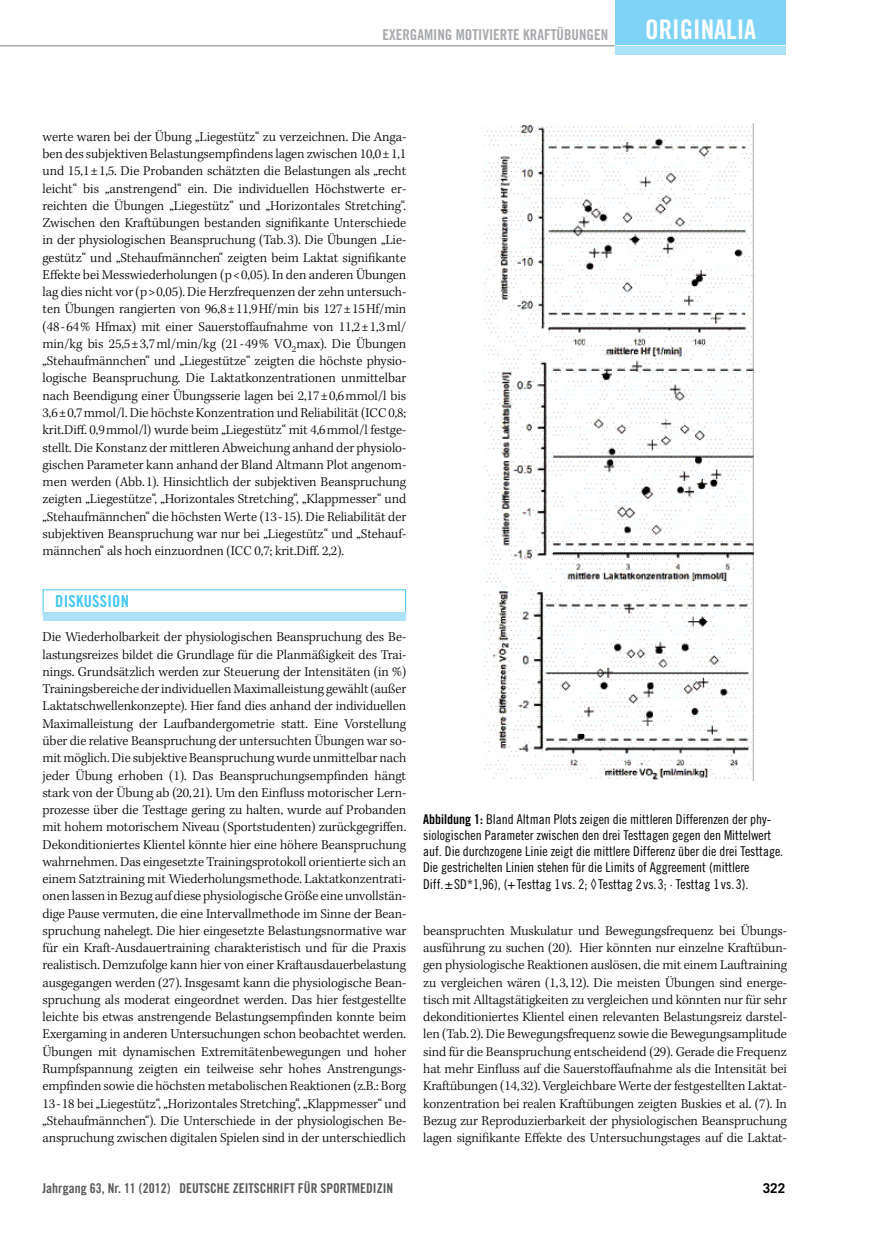
<style>
.page{position:relative;width:872px;height:1234px;background:#fff}
.page>*{position:absolute;margin:0;border:0;box-sizing:border-box;transform-origin:0 0}
.t1{font:27px "Trade Gothic LT Std Bd Cn 20";color:#fff}
.t2{font:16.5px "Trade Gothic LT Std Bd Cn 20";letter-spacing:.015em;color:#44c8f5}
.t3{font:15px "Trade Gothic LT Std Bd Cn 20";color:#a7a9ac}
.t4{font:300 13.8px/17.2px "Kepler Std";letter-spacing:-.01em;color:#000;text-align:justify}
.t5{font:13.5px/16.2px "Trade Gothic LT Std Cn 18";color:#000}
.t6{font:13.5px "Trade Gothic LT Std Bd Cn 20";color:#58595b}
.t7{font:700 13.5px "Trade Gothic LT Std";color:#000}
.s1{font-family:"Trade Gothic LT Std Bd Cn 20"}
</style>
<div class="page">
<div style="left:615px;top:0;width:171px;height:49px;background:#7ed3f7"></div>
<hr style="left:615px;top:45px;width:172px;height:2px;background:#fff">
<hr style="left:0;top:45px;width:614px;height:1px;background:#a7a9ac">
<div style="left:615px;top:47px;width:171px;height:8px;background:#abe1fa"></div>
<img style="left:484px;top:124px;width:270px;height:656px">
<div style="left:43px;top:611px;width:363px;height:9px;background:#abe1fa"></div>
<p class="t3" style="left:382px;top:25px;width:227px">EXERGAMING MOTIVIERTE KRAFTÜBUNGEN</p>
<h1 class="t1" style="left:645px;top:13px;width:112px">ORIGINALIA</h1>
<p class="t4" style="left:43px;top:128px;width:365px">werte waren bei der Übung „Liegestütz“ zu verzeichnen. Die Anga&shy;ben des subjektiven Belastungsempfindens lagen zwischen 10,0±1,1 und 15,1±1,5. Die Probanden schätzten die Belastungen als „recht leicht“ bis „anstrengend“ ein. Die individuellen Höchstwerte er&shy;reichten die Übungen „Liegestütz“ und „Horizontales Stretching“.<br>Zwischen den Kraftübungen bestanden signifikante Unterschiede in der physiologischen Beanspruchung (Tab.3). Die Übungen „Lie&shy;gestütz“ und „Stehaufmännchen“ zeigten beim Laktat signifikante Effekte bei Messwiederholungen (p&lt;0,05). In den anderen Übungen lag dies nicht vor (p&gt;0,05). Die Herzfrequenzen der zehn untersuch&shy;ten Übungen rangierten von 96,8±11,9Hf/min bis 127±15Hf/min (48-64% Hfmax) mit einer Sauerstoffaufnahme von 11,2±1,3ml/ min/kg bis 25,5±3,7ml/min/kg (21-49% VO<sub>2</sub>max). Die Übungen „Stehaufmännchen“ und „Liegestütze“ zeigten die höchste physio&shy;logische Beanspruchung. Die Laktatkonzentrationen unmittelbar nach Beendigung einer Übungsserie lagen bei 2,17±0,6mmol/l bis 3,6±0,7mmol/l. Die höchste Konzentration und Reliabilität (ICC 0,8; krit.Diff. 0,9mmol/l) wurde beim „Liegestütz“ mit 4,6mmol/l festge&shy;stellt. Die Konstanz der mittleren Abweichung anhand der physiolo&shy;gischen Parameter kann anhand der Bland Altmann Plot angenom&shy;men werden (Abb.1). Hinsichtlich der subjektiven Beanspruchung zeigten „Liegestütze“, „Horizontales Stretching“, „Klappmesser“ und „Stehaufmännchen“ die höchsten Werte (13-15). Die Reliabilität der subjektiven Beanspruchung war nur bei „Liegestütz“ und „Stehauf&shy;männchen“ als hoch einzuordnen (ICC 0,7; krit.Diff. 2,2).</p>
<p class="t2" style="left:55px;top:591px;width:75px">DISKUSSION</p>
<p class="t4" style="left:43px;top:629px;width:365px">Die Wiederholbarkeit der physiologischen Beanspruchung des Be&shy;lastungsreizes bildet die Grundlage für die Planmäßigkeit des Trai&shy;nings. Grundsätzlich werden zur Steuerung der Intensitäten (in %)<br>Trainingsbereiche der individuellen Maximalleistung gewählt (außer Laktatschwellenkonzepte). Hier fand dies anhand der individuellen Maximalleistung der Laufbandergometrie statt. Eine Vorstellung über die relative Beanspruchung der untersuchten Übungen war so&shy;mit möglich. Die subjektive Beanspruchung wurde unmittelbar nach jeder Übung erhoben (1). Das Beanspruchungsempfinden hängt stark von der Übung ab (20,21). Um den Einfluss motorischer Lern&shy;prozesse über die Testtage gering zu halten, wurde auf Probanden mit hohem motorischem Niveau (Sportstudenten) zurückgegriffen.<br>Dekonditioniertes Klientel könnte hier eine höhere Beanspruchung wahrnehmen. Das eingesetzte Trainingsprotokoll orientierte sich an einem Satztraining mit Wiederholungsmethode. Laktatkonzentrati&shy;onen lassen in Bezug auf diese physiologische Größe eine unvollstän&shy;dige Pause vermuten, die eine Intervallmethode im Sinne der Bean&shy;spruchung nahelegt. Die hier eingesetzte Belastungsnormative war für ein Kraft-Ausdauertraining charakteristisch und für die Praxis realistisch. Demzufolge kann hier von einer Kraftausdauerbelastung ausgegangen werden (27). Insgesamt kann die physiologische Bean&shy;spruchung als moderat eingeordnet werden. Das hier festgestellte leichte bis etwas anstrengende Belastungsempfinden konnte beim Exergaming in anderen Untersuchungen schon beobachtet werden.<br>Übungen mit dynamischen Extremitätenbewegungen und hoher Rumpfspannung zeigten ein teilweise sehr hohes Anstrengungs&shy;empfinden sowie die höchsten metabolischen Reaktionen (z.B.: Borg 13-18 bei „Liegestütz“, „Horizontales Stretching“, „Klappmesser“ und „Stehaufmännchen“). Die Unterschiede in der physiologischen Be&shy;anspruchung zwischen digitalen Spielen sind in der unterschiedlich</p>
<p class="t5" style="left:423px;top:810px;width:361px"><span class="s1">ABBILDUNG 1:</span> Bland Altman Plots zeigen die mittleren Differenzen der phy&shy;siologischen Parameter zwischen den drei Testtagen gegen den Mittelwert auf. Die durchzogene Linie zeigt die mittlere Differenz über die drei Testtage.<br>Die gestrichelten Linien stehen für die Limits of Aggreement (mittlere Diff.±SD*1,96), (+Testtag 1vs. 2; ◊Testtag 2vs.3; ∙ Testtag 1vs.3).</p>
<p class="t4" style="left:423px;top:922px;width:365px">beanspruchten Muskulatur und Bewegungsfrequenz bei Übungs&shy;ausführung zu suchen (20). Hier könnten nur einzelne Kraftübun&shy;gen physiologische Reaktionen auslösen, die mit einem Lauftraining zu vergleichen wären (1,3,12). Die meisten Übungen sind energe&shy;tisch mit Alltagstätigkeiten zu vergleichen und könnten nur für sehr dekonditioniertes Klientel einen relevanten Belastungsreiz darstel&shy;len (Tab.2). Die Bewegungsfrequenz sowie die Bewegungsamplitude sind für die Beanspruchung entscheidend (29). Gerade die Frequenz hat mehr Einfluss auf die Sauerstoffaufnahme als die Intensität bei Kraftübungen (14,32). Vergleichbare Werte der festgestellten Laktat&shy;konzentration bei realen Kraftübungen zeigten Buskies et al. (7). In Bezug zur Reproduzierbarkeit der physiologischen Beanspruchung lagen signifikante Effekte des Untersuchungstages auf die Laktat-</p>
<p class="t6" style="left:43px;top:1179px;width:352px">JAHRGANG 63, NR. 11 (2012) DEUTSCHE ZEITSCHRIFT FÜR SPORTMEDIZIN</p>
<p class="t7" style="left:763px;top:1179px;width:24px">322</p>
</div>
